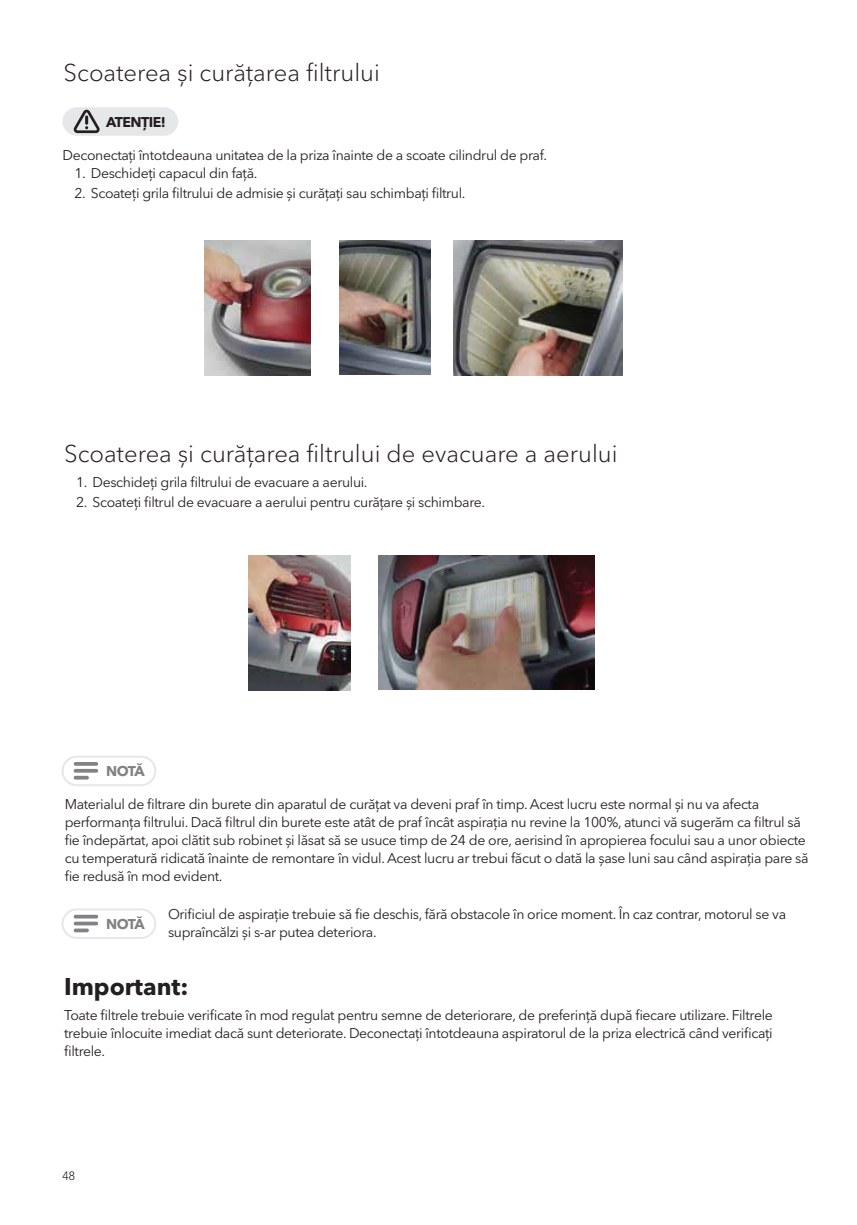
<style>
.page{position:relative;width:857px;height:1225px;background:#fff}
.page>*{position:absolute;margin:0;border:0;box-sizing:border-box;transform-origin:0 0}
.t1{font:300 24px "Avenir Next World";color:#231f20}
.t2{font:700 24px "Avenir Next World";color:#231f20}
.t3{font:14px/18px "Avenir Next World";letter-spacing:-.025em;color:#231f20}
.t4{font:700 14px "Avenir Next World";letter-spacing:-.07em;color:#808285}
.t5{font:700 14px "Avenir Next World";letter-spacing:-.04em;color:#231f20}
.t6{font:300 12px "Avenir LT Pro";color:#231f20}
</style>
<div class="page">
<img style="left:204px;top:240px;width:107px;height:135px">
<img style="left:339px;top:240px;width:91px;height:135px">
<img style="left:453px;top:240px;width:168px;height:135px">
<img style="left:248px;top:555px;width:102px;height:135px">
<img style="left:378px;top:555px;width:216px;height:134px">
<div style="left:62px;top:755px;width:94px;height:31px;border:2px solid #e6e7e9;border-radius:14px"></div>
<svg style="left:74px;top:762px;width:24px;height:17px"></svg>
<div style="left:62px;top:908px;width:94px;height:31px;border:2px solid #e6e7e9;border-radius:14px"></div>
<svg style="left:74px;top:914px;width:24px;height:18px"></svg>
<div style="left:62px;top:107px;width:116px;height:29px;background:#e6e7e9;border-radius:14px"></div>
<svg style="left:73px;top:110px;width:27px;height:23px"></svg>
<h1 class="t1" style="left:63px;top:53px;width:318px">Scoaterea și curățarea filtrului</h1>
<p class="t5" style="left:106px;top:114px;width:61px">ATENȚIE!</p>
<p class="t3" style="left:62px;top:146px;width:486px">Deconectați întotdeauna unitatea de la priza înainte de a scoate cilindrul de praf.</p>
<p class="t3" style="left:74px;top:164px;width:184px">1. Deschideți capacul din față.</p>
<p class="t3" style="left:74px;top:185px;width:392px">2. Scoateți grila filtrului de admisie și curățați sau schimbați filtrul.</p>
<h1 class="t1" style="left:64px;top:435px;width:554px">Scoaterea și curățarea filtrului de evacuare a aerului</h1>
<p class="t3" style="left:76px;top:473px;width:293px">1. Deschideți grila filtrului de evacuare a aerului.</p>
<p class="t3" style="left:76px;top:494px;width:410px">2. Scoateți filtrul de evacuare a aerului pentru curățare și schimbare.</p>
<p class="t4" style="left:106px;top:763px;width:40px">NOTĂ</p>
<p class="t3" style="left:65px;top:795px;width:745px">Materialul de filtrare din burete din aparatul de curățat va deveni praf în timp. Acest lucru este normal și nu va afecta performanța filtrului. Dacă filtrul din burete este atât de praf încât aspirația nu revine la 100%, atunci vă sugerăm ca filtrul să fie îndepărtat, apoi clătit sub robinet și lăsat să se usuce timp de 24 de ore, aerisind în apropierea focului sau a unor obiecte cu temperatură ridicată înainte de remontare în vidul. Acest lucru ar trebui făcut o dată la șase luni sau când aspirația pare să fie redusă în mod evident.</p>
<p class="t4" style="left:106px;top:916px;width:40px">NOTĂ</p>
<p class="t3" style="left:168px;top:905px;width:619px">Orificiul de aspirație trebuie să fie deschis, fără obstacole în orice moment. În caz contrar, motorul se va supraîncălzi și s-ar putea deteriora.</p>
<h1 class="t2" style="left:64px;top:973px;width:126px">Important:</h1>
<p class="t3" style="left:64px;top:1006px;width:709px;text-align:justify">Toate filtrele trebuie verificate în mod regulat pentru semne de deteriorare, de preferință după fiecare utilizare. Filtrele trebuie înlocuite imediat dacă sunt deteriorate. Deconectați întotdeauna aspiratorul de la priza electrică când verificați filtrele.</p>
<p class="t6" style="left:62px;top:1168px;width:14px">48</p>
</div>
